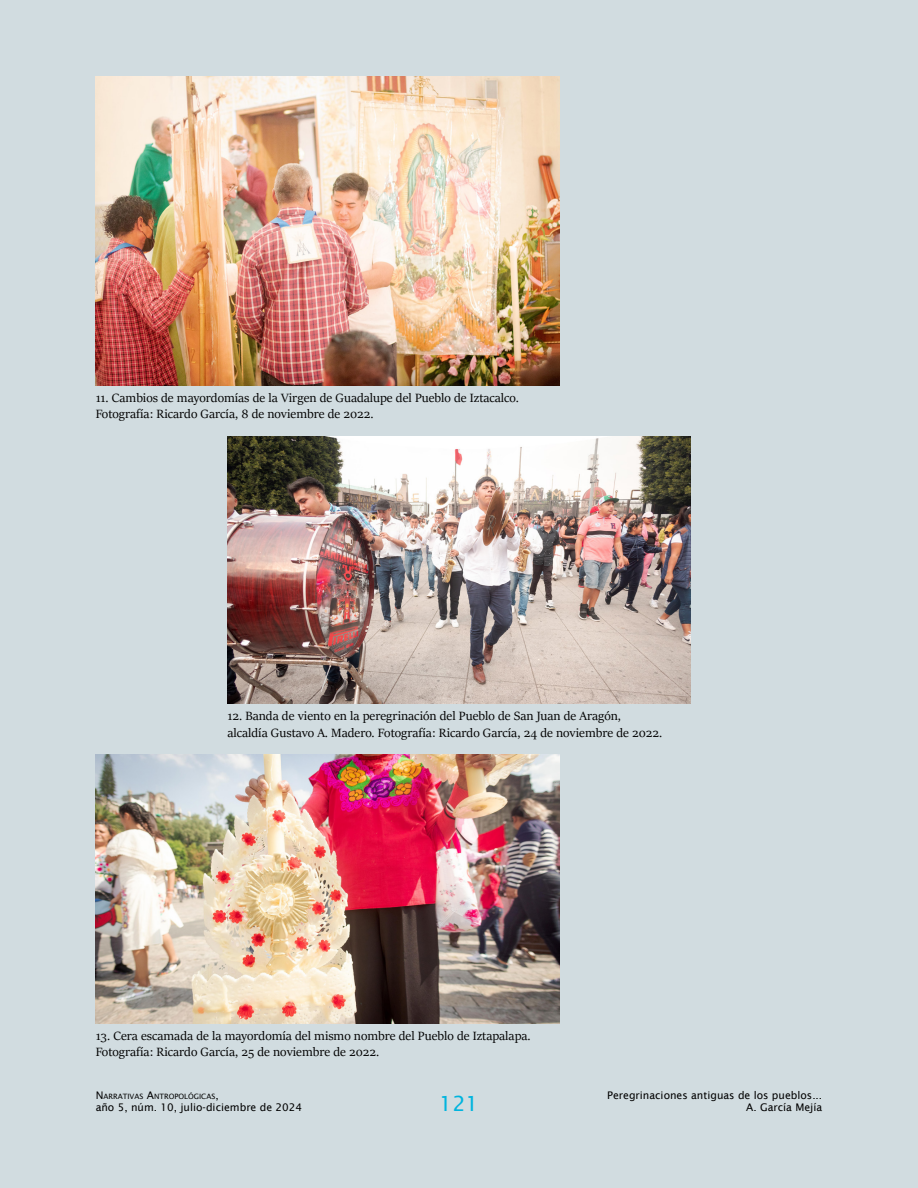
<style>
.page{position:relative;width:918px;height:1188px;background:#d1dce0}
.page>*{position:absolute;margin:0;border:0;box-sizing:border-box;transform-origin:0 0}
.t1{font:21px "Lucida Sans";color:#00b4de}
.Pie_de_figura{font:13.5px/16.5px "Sitka Display";color:#000}
.t2{font:10.5px "Lucida Sans";color:#000}
.t3{font:7.35px "Lucida Sans";color:#000}
.s1{font-size:10.5px}
</style>
<div class="page">
<img style="left:96px;top:77px;width:463px;height:308px">
<img style="left:227px;top:437px;width:464px;height:267px">
<img style="left:96px;top:755px;width:463px;height:268px">
<p class="Pie_de_figura" style="left:96px;top:389px;width:425px">11. Cambios de mayordomías de la Virgen de Guadalupe del Pueblo de Iztacalco.<br>Fotografía: Ricardo García, 8 de noviembre de 2022.</p>
<p class="Pie_de_figura" style="left:227px;top:707px;width:436px">12. Banda de viento en la peregrinación del Pueblo de San Juan de Aragón, alcaldía Gustavo A. Madero. Fotografía: Ricardo García, 24 de noviembre de 2022.</p>
<p class="Pie_de_figura" style="left:96px;top:1027px;width:437px">13. Cera escamada de la mayordomía del mismo nombre del Pueblo de Iztapalapa.<br>Fotografía: Ricardo García, 25 de noviembre de 2022.</p>
<p class="t3" style="left:96px;top:1092px;width:125px"><span class="s1">N</span>ARRATIVAS <span class="s1">A</span>NTROPOLÓGICAS<span class="s1">,</span></p>
<h1 class="t1" style="left:439px;top:1092px;width:41px">121</h1>
<p class="t2" style="left:607px;top:1089px;width:217px">Peregrinaciones antiguas de los pueblos...</p>
<p class="t2" style="left:96px;top:1101px;width:208px">año 5, núm. 10, julio-diciembre de 2024</p>
<p class="t2" style="left:746px;top:1101px;width:77px">A. García Mejía</p>
</div>
